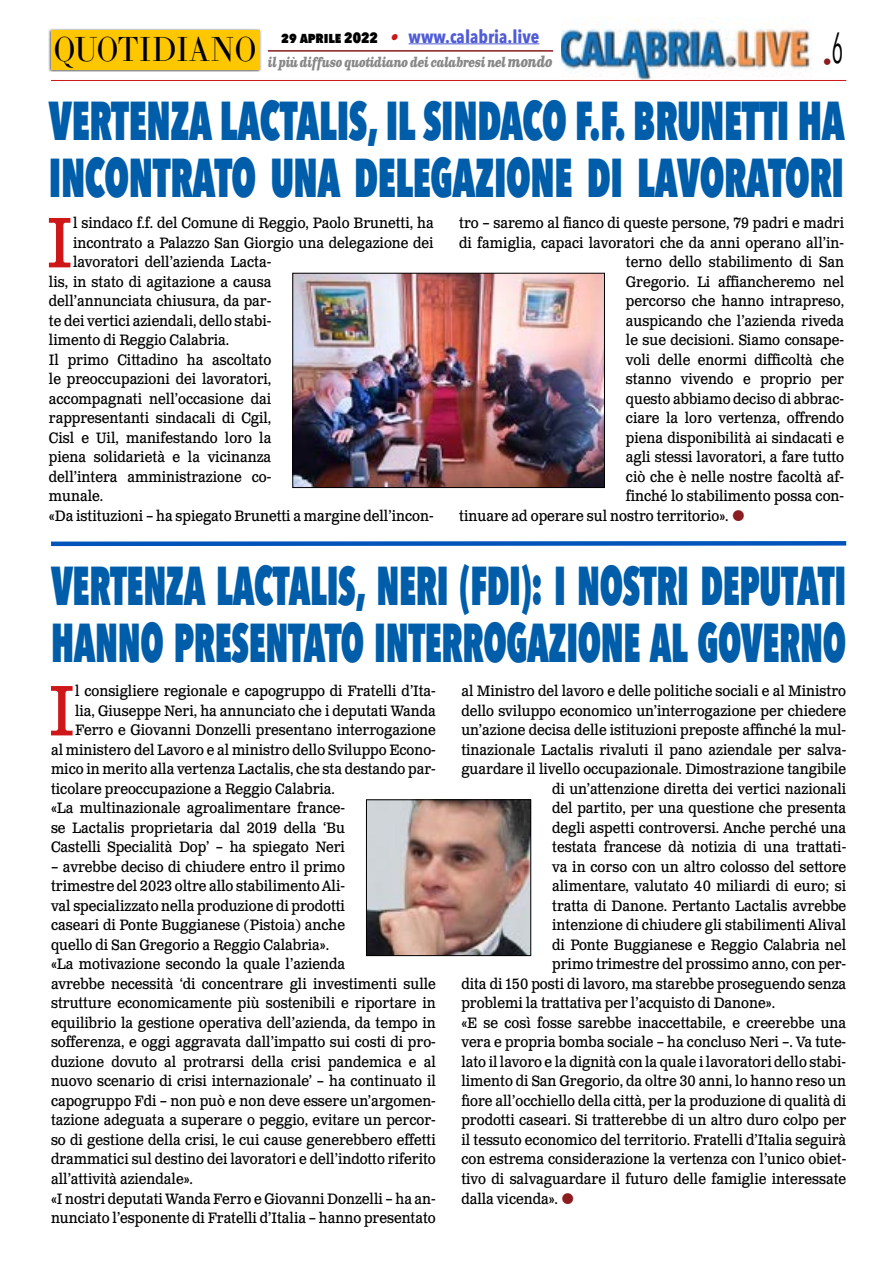
<style>
.page{position:relative;width:893px;height:1263px;background:#fff}
.page>*{position:absolute;margin:0;border:0;box-sizing:border-box;transform-origin:0 0}
.t1{font:71.25px "Clarendon Text Pro";color:#cd1719;scale:.9 1}
.t2{font:800 54.6px/57px "Avenir Next Condensed";letter-spacing:-.01em;color:#005da9;scale:.67 1}
.t3{font:800 54.6px/57px "Avenir Next Condensed";letter-spacing:-.01em;color:#005da9;scale:.71 1}
.t4{font:34.2px "LTC Bodoni 175 Pro";color:#000;scale:.88 1}
.t5{font:700 18px "Avenir Next Condensed";color:#4f5cd6}
.t6{font:18px "Avenir Next Condensed";color:#8b1c1f}
.t7{font:15px/19.5px "Clarendon Text Pro";color:#000;scale:.9 1}
.t8{font:italic 700 13.5px "Clarendon Text Pro";letter-spacing:-.05em;color:#878787;scale:.79 1}
.s1{font-weight:800;font-size:15px;color:#000}
.s2{font-family:"Clarendon Text Pro";font-style:italic;font-size:16.5px;color:#ca181a}
.s3{font-size:15px}
</style>
<div class="page">
<img style="left:561px;top:17px;width:251px;height:63px">
<hr style="left:51px;top:80px;width:795px;height:1px;background:#cd1719">
<div style="left:48px;top:28px;width:213px;height:44px;background:#000;opacity:.75"></div>
<div style="left:51px;top:31px;width:208px;height:39px;background:#fec700"></div>
<hr style="left:409px;top:43px;width:130px;height:1px;background:#4f5cd6">
<hr style="left:268px;top:50px;width:285px;height:2px;background:#8b1c1f">
<img style="left:295px;top:275px;width:308px;height:211px">
<div style="left:293px;top:273px;width:312px;height:215px;border:1px solid #000"></div>
<svg style="left:51px;top:541px;width:796px;height:6px"></svg>
<img style="left:368px;top:802px;width:161px;height:152px">
<div style="left:366px;top:800px;width:165px;height:156px;border:1px solid #000"></div>
<p class="t5" style="left:281px;top:25px;width:260px"><span class="s1">29 aprile 2022</span> <span class="s2">•</span> www.calabria.live</p>
<p class="t8" style="left:268px;top:53px;width:362px">il più diffuso quotidiano dei calabresi nel <span class="s3">mondo</span></p>
<p class="t6" style="left:823px;top:46px;width:22px">•<sup>6</sup></p>
<h2 class="t3" style="left:49px;top:91px;width:1122px">VERTENZA LACTALIS, IL SINDACO F.F. BRUNETTI HA<br>INCONTRATO UNA DELEGAZIONE DI LAVORATORI</h2>
<h1 class="t1" style="left:46px;top:200px;width:31px">I</h1>
<p class="t7" style="left:73px;top:214px;width:402px">l sindaco f.f. del Comune di Reggio, Paolo Brunetti, ha</p>
<h3 class="t4" style="left:54px;top:27px;width:232px">QUOTIDIANO</h3>
<p class="t7" style="left:459px;top:214px;width:429px">tro – saremo al fianco di queste persone, 79 padri e madri</p>
<p class="t7" style="left:459px;top:234px;width:429px">di famiglia, capaci lavoratori che da anni operano all’in-</p>
<p class="t7" style="left:626px;top:253px;width:244px">terno dello stabilimento di San</p>
<p class="t7" style="left:626px;top:273px;width:244px">Gregorio. Li affiancheremo nel</p>
<p class="t7" style="left:626px;top:292px;width:244px">percorso che hanno intrapreso,</p>
<p class="t7" style="left:626px;top:312px;width:244px">auspicando che l’azienda riveda</p>
<p class="t7" style="left:626px;top:331px;width:244px">le sue decisioni. Siamo consape-</p>
<p class="t7" style="left:626px;top:351px;width:244px">voli delle enormi difficoltà che</p>
<p class="t7" style="left:626px;top:370px;width:244px">stanno vivendo e proprio per</p>
<p class="t7" style="left:626px;top:390px;width:244px">questo abbiamo deciso di abbrac-</p>
<p class="t7" style="left:626px;top:409px;width:244px">ciare la loro vertenza, offrendo</p>
<p class="t7" style="left:626px;top:429px;width:244px">piena disponibilità ai sindacati e</p>
<p class="t7" style="left:626px;top:448px;width:244px">agli stessi lavoratori, a fare tutto</p>
<p class="t7" style="left:626px;top:468px;width:244px">ciò che è nelle nostre facoltà af-</p>
<p class="t7" style="left:626px;top:487px;width:244px">finché lo stabilimento possa con-</p>
<p class="t7" style="left:459px;top:507px;width:301px">tinuare ad operare sul nostro territorio».</p>
<h2 class="t2" style="left:51px;top:556px;width:1188px">VERTENZA LACTALIS, NERI (FDI): I NOSTRI DEPUTATI<br>HANNO PRESENTATO INTERROGAZIONE AL GOVERNO</h2>
<h1 class="t1" style="left:49px;top:668px;width:31px">I</h1>
<p class="t7" style="left:75px;top:682px;width:402px">l consigliere regionale e capogruppo di Fratelli d’Ita-</p>
<p class="t7" style="left:73px;top:234px;width:402px">incontrato a Palazzo San Giorgio una delegazione dei</p>
<p class="t7" style="left:73px;top:253px;width:222px">lavoratori dell’azienda Lacta-</p>
<p class="t7" style="left:49px;top:273px;width:249px">lis, in stato di agitazione a causa</p>
<p class="t7" style="left:49px;top:292px;width:249px">dell’annunciata chiusura, da par-</p>
<p class="t7" style="left:49px;top:312px;width:249px">te dei vertici aziendali, dello stabi-</p>
<p class="t7" style="left:49px;top:331px;width:202px">limento di Reggio Calabria.</p>
<p class="t7" style="left:49px;top:351px;width:249px">Il primo Cittadino ha ascoltato</p>
<p class="t7" style="left:49px;top:370px;width:249px">le preoccupazioni dei lavoratori,</p>
<p class="t7" style="left:49px;top:390px;width:249px">accompagnati nell’occasione dai</p>
<p class="t7" style="left:49px;top:409px;width:249px">rappresentanti sindacali di Cgil,</p>
<p class="t7" style="left:49px;top:429px;width:249px">Cisl e Uil, manifestando loro la</p>
<p class="t7" style="left:49px;top:448px;width:249px">piena solidarietà e la vicinanza</p>
<p class="t7" style="left:49px;top:468px;width:249px">dell’intera amministrazione co-</p>
<p class="t7" style="left:49px;top:487px;width:62px">munale.</p>
<p class="t7" style="left:49px;top:507px;width:429px">«Da istituzioni – ha spiegato Brunetti a margine dell’incon-</p>
<p class="t7" style="left:461px;top:682px;width:429px">al Ministro del lavoro e delle politiche sociali e al Ministro</p>
<p class="t7" style="left:461px;top:702px;width:429px">dello sviluppo economico un’interrogazione per chiedere</p>
<p class="t7" style="left:461px;top:721px;width:429px">un’azione decisa delle istituzioni preposte affinché la mul-</p>
<p class="t7" style="left:461px;top:741px;width:429px">tinazionale Lactalis rivaluti il pano aziendale per salva-</p>
<p class="t7" style="left:461px;top:760px;width:429px">guardare il livello occupazionale. Dimostrazione tangibile</p>
<p class="t7" style="left:552px;top:780px;width:328px">di un’attenzione diretta dei vertici nazionali</p>
<p class="t7" style="left:552px;top:799px;width:328px">del partito, per una questione che presenta</p>
<p class="t7" style="left:552px;top:819px;width:328px">degli aspetti controversi. Anche perché una</p>
<p class="t7" style="left:552px;top:838px;width:328px">testata francese dà notizia di una trattati-</p>
<p class="t7" style="left:552px;top:858px;width:328px">va in corso con un altro colosso del settore</p>
<p class="t7" style="left:552px;top:877px;width:328px">alimentare, valutato 40 miliardi di euro; si</p>
<p class="t7" style="left:552px;top:897px;width:328px">tratta di Danone. Pertanto Lactalis avrebbe</p>
<p class="t7" style="left:552px;top:916px;width:328px">intenzione di chiudere gli stabilimenti Alival</p>
<p class="t7" style="left:552px;top:936px;width:328px">di Ponte Buggianese e Reggio Calabria nel</p>
<p class="t7" style="left:552px;top:955px;width:328px">primo trimestre del prossimo anno, con per-</p>
<p class="t7" style="left:461px;top:975px;width:429px">dita di 150 posti di lavoro, ma starebbe proseguendo senza</p>
<p class="t7" style="left:461px;top:994px;width:350px">problemi la trattativa per l’acquisto di Danone».</p>
<p class="t7" style="left:461px;top:1014px;width:429px">«E se così fosse sarebbe inaccettabile, e creerebbe una</p>
<p class="t7" style="left:461px;top:1033px;width:429px">vera e propria bomba sociale – ha concluso Neri –. Va tute-</p>
<p class="t7" style="left:461px;top:1053px;width:429px">lato il lavoro e la dignità con la quale i lavoratori dello stabi-</p>
<p class="t7" style="left:461px;top:1072px;width:429px">limento di San Gregorio, da oltre 30 anni, lo hanno reso un</p>
<p class="t7" style="left:461px;top:1092px;width:429px">fiore all’occhiello della città, per la produzione di qualità di</p>
<p class="t7" style="left:461px;top:1111px;width:429px">prodotti caseari. Si tratterebbe di un altro duro colpo per</p>
<p class="t7" style="left:461px;top:1131px;width:429px">il tessuto economico del territorio. Fratelli d’Italia seguirà</p>
<p class="t7" style="left:461px;top:1150px;width:429px">con estrema considerazione la vertenza con l’unico obiet-</p>
<p class="t7" style="left:461px;top:1170px;width:429px">tivo di salvaguardare il futuro delle famiglie interessate</p>
<p class="t7" style="left:461px;top:1189px;width:109px">dalla vicenda».</p>
<p class="t7" style="left:75px;top:702px;width:402px">lia, Giuseppe Neri, ha annunciato che i deputati Wanda</p>
<p class="t7" style="left:75px;top:721px;width:402px">Ferro e Giovanni Donzelli presentano interrogazione</p>
<p class="t7" style="left:51px;top:741px;width:429px">al ministero del Lavoro e al ministro dello Sviluppo Econo-</p>
<p class="t7" style="left:51px;top:760px;width:429px">mico in merito alla vertenza Lactalis, che sta destando par-</p>
<p class="t7" style="left:51px;top:780px;width:317px">ticolare preoccupazione a Reggio Calabria.</p>
<p class="t7" style="left:51px;top:799px;width:328px">«La multinazionale agroalimentare france-</p>
<p class="t7" style="left:51px;top:819px;width:328px">se Lactalis proprietaria dal 2019 della ‘Bu</p>
<p class="t7" style="left:51px;top:838px;width:328px">Castelli Specialità Dop’ – ha spiegato Neri</p>
<p class="t7" style="left:51px;top:858px;width:429px">– avrebbe deciso di chiudere entro il primo<br>trimestre del 2023 oltre allo stabilimento Ali-<br>val specializzato nella produzione di prodotti<br>caseari di Ponte Buggianese (Pistoia) anche<br>quello di San Gregorio a Reggio Calabria».<br>«La motivazione secondo la quale l’azienda<br>avrebbe necessità ‘di concentrare gli investimenti sulle strutture economicamente più sostenibili e riportare in equilibrio la gestione operativa dell’azienda, da tempo in sofferenza, e oggi aggravata dall’impatto sui costi di pro&shy;duzione dovuto al protrarsi della crisi pandemica e al nuovo scenario di crisi internazionale’ – ha continuato il capogruppo Fdi – non può e non deve essere un’argomen&shy;tazione adeguata a superare o peggio, evitare un percor&shy;so di gestione della crisi, le cui cause generebbero effetti drammatici sul destino dei lavoratori e dell’indotto riferito all’attività aziendale».<br>«I nostri deputati Wanda Ferro e Giovanni Donzelli – ha an&shy;nunciato l’esponente di Fratelli d’Italia – hanno presentato</p>
</div>
